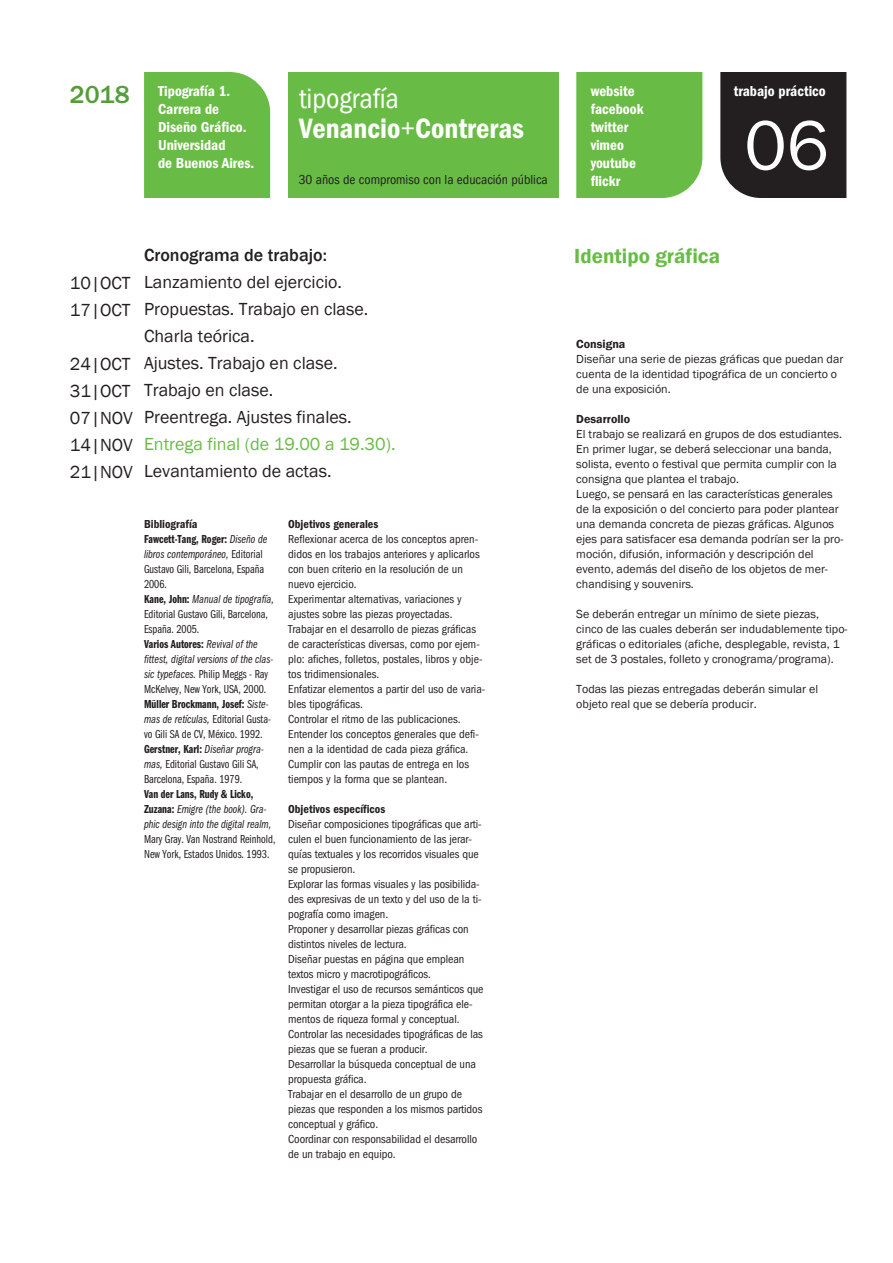
<style>
.page{position:relative;width:893px;height:1263px;background:#fff}
.page>*{position:absolute;margin:0;border:0;box-sizing:border-box;transform-origin:0 0}
.t1{font:72px "Franklin Gothic";color:#fff}
.t2{font:600 condensed 28.95px/30px "Franklin Gothic";color:#fff}
.t3{font:600 21px "Franklin Gothic";color:#68bc45}
.t4{font:18px/27px "Franklin Gothic";color:#231f20}
.t5{font:18px "Franklin Gothic";color:#68bc45}
.t6{font:500 18px "Franklin Gothic";color:#231f20}
.t7{font:600 condensed 15px/18px "Franklin Gothic";color:#fff}
.t8{font:condensed 13.5px "Franklin Gothic";color:#231f20}
.t9{font:condensed 12px/15px "Franklin Gothic";letter-spacing:-.005em;color:#231f20}
.t10{font:12px/15px "Franklin Gothic";color:#231f20}
.t11{font:12px/15px "Franklin Gothic Book Cmpr";color:#231f20}
.t12{font:12px/15px "Franklin Gothic Book Cmpr Ital";color:#231f20}
.t13{font:12px "Franklin Gothic Demi Cmpr";color:#231f20}
.t14{font:600 condensed 12px "Franklin Gothic";color:#231f20}
.t15{font:600 12px "Franklin Gothic";color:#231f20}
.s1{font-weight:500;font-stretch:normal;font-size:25.5px;color:#539e38}
.s2{font-weight:400}
.s3{font-family:"Franklin Gothic Book Cmpr Ital"}
.s4{font-family:"Franklin Gothic Book Cmpr"}
.s5{font-family:"Franklin Gothic Demi Cmpr"}
</style>
<div class="page">
<div style="left:720px;top:72px;width:126px;height:126px;background:#231f20"></div>
<div style="left:144px;top:72px;width:126px;height:126px;background:#68bc45"></div>
<div style="left:576px;top:72px;width:126px;height:126px;background:#68bc45"></div>
<div style="left:288px;top:72px;width:270px;height:126px;background:#68bc45"></div>
<p class="t7" style="left:158px;top:82px;width:98px;text-indent:-88px"><span class="s1">2018</span> Tipografía 1.<br>Carrera de<br>Diseño Gráfico.<br>Universidad<br>de Buenos Aires.</p>
<h2 class="t2" style="left:299px;top:83px;width:227px"><span class="s2">tipografía<br></span>Venancio<span class="s2">+</span>Contreras</h2>
<p class="t8" style="left:299px;top:172px;width:250px">30 años de compromiso con la educación pública</p>
<h3 class="t4" style="left:70px;top:270px;width:62px">10|OCT<br>17|OCT</h3>
<h3 class="t4" style="left:70px;top:351px;width:64px">24|OCT<br>31|OCT<br>07|NOV<br>14|NOV<br>21|NOV</h3>
<h3 class="t6" style="left:144px;top:244px;width:184px">Cronograma de trabajo:</h3>
<h3 class="t4" style="left:144px;top:269px;width:226px">Lanzamiento del ejercicio.<br>Propuestas. Trabajo en clase.<br>Charla teórica.<br>Ajustes. Trabajo en clase.<br>Trabajo en clase.<br>Preentrega. Ajustes finales.</h3>
<h3 class="t5" style="left:144px;top:433px;width:253px">Entrega final (de 19.00 a 19.30).</h3>
<h3 class="t4" style="left:144px;top:458px;width:189px">Levantamiento de actas.</h3>
<p class="t14" style="left:144px;top:517px;width:55px">Bibliografía</p>
<p class="t13" style="left:144px;top:532px;width:125px">Fawcett-Tang, Roger: <span class="s3">Diseño de</span></p>
<p class="t12" style="left:144px;top:547px;width:120px">libros contemporáneo, <span class="s4">Editorial</span></p>
<p class="t11" style="left:144px;top:562px;width:122px">Gustavo Gili, Barcelona, España<br>2006.</p>
<p class="t12" style="left:144px;top:592px;width:131px"><span class="s5">Kane, John:</span> Manual de tipografía,</p>
<p class="t11" style="left:144px;top:607px;width:125px">Editorial Gustavo Gili, Barcelona,<br>España. 2005.</p>
<p class="t13" style="left:144px;top:637px;width:115px">Varios Autores: <span class="s3">Revival of the</span></p>
<p class="t12" style="left:144px;top:652px;width:131px">fittest, digital versions of the clas-</p>
<p class="t11" style="left:144px;top:667px;width:125px"><span class="s3">sic typefaces.</span> Philip Meggs - Ray<br>McKelvey, New York, USA, 2000.</p>
<p class="t13" style="left:144px;top:697px;width:126px">Müller Brockmann, Josef: <span class="s3">Siste-</span></p>
<p class="t12" style="left:144px;top:712px;width:128px">mas de retículas, <span class="s4">Editorial Gusta-</span></p>
<p class="t11" style="left:144px;top:727px;width:120px">vo Gili SA de CV, México. 1992.</p>
<p class="t13" style="left:144px;top:742px;width:121px">Gerstner, Karl: <span class="s3">Diseñar progra-</span></p>
<p class="t11" style="left:144px;top:757px;width:116px"><span class="s3">mas,</span> Editorial Gustavo Gili SA,<br>Barcelona, España. 1979.</p>
<p class="t13" style="left:144px;top:787px;width:111px">Van der Lans, Rudy &amp; Licko,</p>
<p class="t12" style="left:144px;top:802px;width:129px"><span class="s5">Zuzana:</span> Emigre (the book). Gra&shy;phic design into the digital realm,</p>
<p class="t11" style="left:144px;top:832px;width:133px">Mary Gray. Van Nostrand Reinhold,<br>New York, Estados Unidos. 1993.</p>
<p class="t14" style="left:288px;top:517px;width:92px">Objetivos generales</p>
<p class="t9" style="left:288px;top:531px;width:199px">Reflexionar acerca de los conceptos apren&shy;didos en los trabajos anteriores y aplicarlos con buen criterio en la resolución de un nuevo ejercicio.<br>Experimentar alternativas, variaciones y ajustes sobre las piezas proyectadas.<br>Trabajar en el desarrollo de piezas gráficas de características diversas, como por ejem&shy;plo: afiches, folletos, postales, libros y obje&shy;tos tridimensionales.<br>Enfatizar elementos a partir del uso de varia&shy;bles tipográficas.<br>Controlar el ritmo de las publicaciones.<br>Entender los conceptos generales que defi&shy;nen a la identidad de cada pieza gráfica.<br>Cumplir con las pautas de entrega en los tiempos y la forma que se plantean.</p>
<p class="t14" style="left:288px;top:802px;width:99px">Objetivos específicos</p>
<p class="t9" style="left:288px;top:816px;width:197px">Diseñar composiciones tipográficas que arti&shy;culen el buen funcionamiento de las jerar&shy;quías textuales y los recorridos visuales que se propusieron.<br>Explorar las formas visuales y las posibilida&shy;des expresivas de un texto y del uso de la ti&shy;pografía como imagen.<br>Proponer y desarrollar piezas gráficas con distintos niveles de lectura.<br>Diseñar puestas en página que emplean textos micro y macrotipográficos.<br>Investigar el uso de recursos semánticos que permitan otorgar a la pieza tipográfica ele&shy;mentos de riqueza formal y conceptual.<br>Controlar las necesidades tipográficas de las piezas que se fueran a producir.<br>Desarrollar la búsqueda conceptual de una propuesta gráfica.<br>Trabajar en el desarrollo de un grupo de piezas que responden a los mismos partidos conceptual y gráfico.<br>Coordinar con responsabilidad el desarrollo de un trabajo en equipo.</p>
<p class="t7" style="left:590px;top:82px;width:54px">website facebook twitter vimeo youtube flickr</p>
<p class="t7" style="left:734px;top:82px;width:93px">trabajo práctico</p>
<h1 class="t1" style="left:744px;top:101px;width:86px">06</h1>
<h3 class="t3" style="left:574px;top:243px;width:147px">Identipo gráfica</h3>
<p class="t15" style="left:576px;top:337px;width:51px">Consigna</p>
<p class="t10" style="left:576px;top:352px;width:268px">Diseñar una serie de piezas gráficas que puedan dar cuenta de la identidad tipográfica de un concierto o de una exposición.</p>
<p class="t15" style="left:576px;top:412px;width:55px">Desarrollo</p>
<p class="t10" style="left:576px;top:427px;width:268px">El trabajo se realizará en grupos de dos estudiantes.<br>En primer lugar, se deberá seleccionar una banda, solista, evento o festival que permita cumplir con la consigna que plantea el trabajo.<br>Luego, se pensará en las características generales de la exposición o del concierto para poder plantear una demanda concreta de piezas gráficas. Algunos ejes para satisfacer esa demanda podrían ser la pro&shy;moción, difusión, información y descripción del evento, además del diseño de los objetos de mer&shy;chandising y souvenirs.</p>
<p class="t10" style="left:576px;top:607px;width:273px">Se deberán entregar un mínimo de siete piezas, cinco de las cuales deberán ser indudablemente tipo&shy;gráficas o editoriales (afiche, desplegable, revista, 1 set de 3 postales, folleto y cronograma/programa).</p>
<p class="t10" style="left:576px;top:682px;width:243px">Todas las piezas entregadas deberán simular el objeto real que se debería producir.</p>
</div>
